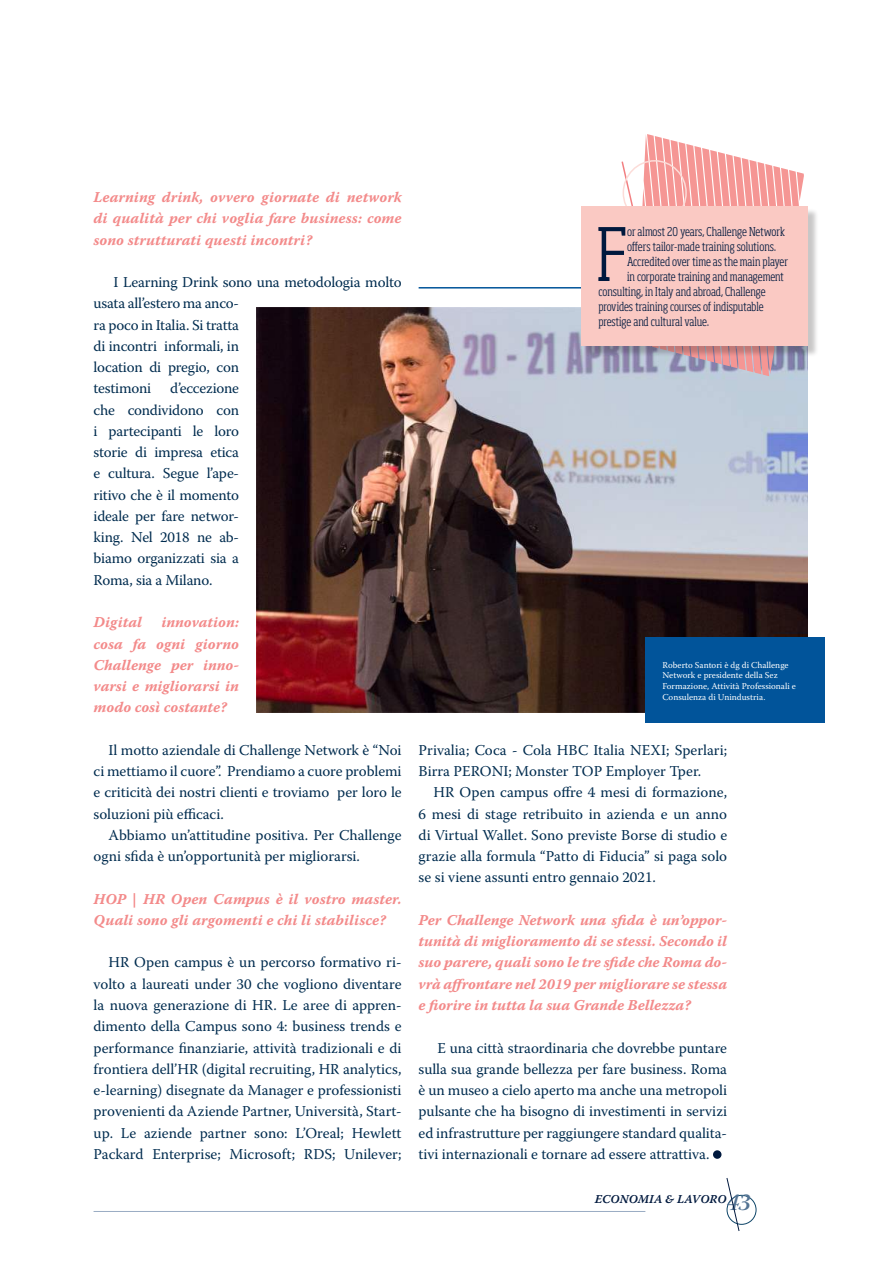
<style>
.page{position:relative;width:893px;height:1263px;background:#fff}
.page>*{position:absolute;margin:0;border:0;box-sizing:border-box;transform-origin:0 0}
.t1{font:300 condensed 72.6px "Soho Std";color:#00193e}
.t2{font:24px "Warnock Pro Semibold It Subh";color:#537393}
.t3{font:15px/21.3px "Warnock Pro";letter-spacing:-.005em;color:#002c4f;text-align:justify}
.t4{font:15px/21.3px "Warnock Pro Bold It Capt";color:#f38a8a;text-align:justify}
.t5{font:300 condensed 12px "Soho Std";letter-spacing:-.005em;color:#00193e}
.t6{font:12px "Warnock Pro Semibold It Capt";color:#00193e}
.t7{font:9px/10.8px "Warnock Pro";color:#fff}
</style>
<div class="page">
<hr style="left:94px;top:1211px;width:551px;height:1px;background:#9aacc3">
<div style="left:727px;top:1195px;width:29px;height:30px;border:1px solid #0e4568;border-radius:50%"></div>
<svg style="left:726px;top:1178px;width:14px;height:53px"></svg>
<div style="left:713px;top:1150px;width:8px;height:9px;background:#00193e;border-radius:50%"></div>
<img style="left:256px;top:308px;width:552px;height:404px">
<div style="left:645px;top:638px;width:180px;height:85px;background:#01549a"></div>
<hr style="left:419px;top:287px;width:389px;height:2px;background:#01549a">
<svg style="left:620px;top:134px;width:184px;height:242px"></svg>
<div style="left:623px;top:160px;width:64px;height:65px;border:2px solid #fcdcd8;border-radius:50%"></div>
<div style="left:583px;top:208px;width:236px;height:149px;background:#231f20;opacity:.25"></div>
<div style="left:581px;top:207px;width:227px;height:139px;background:#fac9c3"></div>
<p class="t4" style="left:94px;top:186px;width:310px">Learning drink, ovvero giornate di network di qualità per chi voglia fare business: come sono strutturati questi incontri?</p>
<p class="t3" style="left:94px;top:271px;width:309px;text-align:left;text-indent:20px">I Learning Drink sono una metodologia molto usata all’estero ma anco-<br>ra poco in Italia. Si tratta<br>di incontri informali, in<br>location di pregio, con<br>testimoni</p>
<p class="t3" style="left:94px;top:377px;width:147px;text-indent:77px">d’eccezione che condividono con i partecipanti le loro storie di impresa etica e cultura. Segue l’ape&shy;ritivo che è il momento ideale per fare networ&shy;king. Nel 2018 ne ab&shy;biamo organizzati sia a Roma, sia a Milano.</p>
<p class="t4" style="left:94px;top:611px;width:50px">Digital</p>
<p class="t4" style="left:94px;top:611px;width:147px;text-indent:68px">innovation: cosa fa ogni giorno Challenge per inno&shy;varsi e migliorarsi in modo così costante?</p>
<p class="t3" style="left:94px;top:739px;width:310px;text-indent:15px">Il motto aziendale di Challenge Network è “Noi ci mettiamo il cuore”. Prendiamo a cuore problemi e criticità dei nostri clienti e troviamo per loro le soluzioni più efficaci.</p>
<p class="t3" style="left:94px;top:824px;width:310px;text-indent:15px">Abbiamo un’attitudine positiva. Per Challenge ogni sfida è un’opportunità per migliorarsi.</p>
<p class="t4" style="left:94px;top:888px;width:310px">HOP | HR Open Campus è il vostro master.<br>Quali sono gli argomenti e chi li stabilisce?</p>
<p class="t3" style="left:94px;top:951px;width:310px;text-indent:15px">HR Open campus è un percorso formativo ri&shy;volto a laureati under 30 che vogliono diventare la nuova generazione di HR. Le aree di appren&shy;dimento della Campus sono 4: business trends e performance finanziarie, attività tradizionali e di frontiera dell’HR (digital recruiting, HR analytics, e-learning) disegnate da Manager e professionisti provenienti da Aziende Partner, Università, Start&shy;up. Le aziende partner sono: L’Oreal; Hewlett Packard Enterprise; Microsoft; RDS; Unilever;</p>
<h1 class="t1" style="left:596px;top:208px;width:32px">F</h1>
<p class="t5" style="left:627px;top:224px;width:159px">or almost 20 years, Challenge Network</p>
<p class="t5" style="left:627px;top:239px;width:150px">offers tailor-made training solutions.</p>
<p class="t5" style="left:627px;top:254px;width:162px">Accredited over time as the main player</p>
<p class="t5" style="left:627px;top:269px;width:158px">in corporate training and management</p>
<p class="t5" style="left:598px;top:284px;width:169px">consulting, in Italy and abroad, Challenge</p>
<p class="t5" style="left:598px;top:299px;width:167px">provides training courses of indisputable</p>
<p class="t5" style="left:598px;top:314px;width:112px">prestige and cultural value.</p>
<p class="t7" style="left:662px;top:659px;width:135px">Roberto Santori è dg di Challenge<br>Network e presidente della Sez<br>Formazione, Attività Professionali e<br>Consulenza di Unindustria.</p>
<p class="t3" style="left:419px;top:739px;width:310px">Privalia; Coca - Cola HBC Italia NEXI; Sperlari;<br>Birra PERONI; Monster TOP Employer Tper.</p>
<p class="t3" style="left:419px;top:781px;width:310px;text-indent:15px">HR Open campus offre 4 mesi di formazione, 6 mesi di stage retribuito in azienda e un anno di Virtual Wallet. Sono previste Borse di studio e grazie alla formula “Patto di Fiducia” si paga solo se si viene assunti entro gennaio 2021.</p>
<p class="t4" style="left:419px;top:909px;width:310px">Per Challenge Network una sfida è un’oppor&shy;tunità di miglioramento di se stessi. Secondo il suo parere, quali sono le tre sfide che Roma do&shy;vrà affrontare nel 2019 per migliorare se stessa e fiorire in tutta la sua Grande Bellezza?</p>
<p class="t3" style="left:419px;top:1037px;width:310px;text-indent:19px">E una città straordinaria che dovrebbe puntare sulla sua grande bellezza per fare business. Roma è un museo a cielo aperto ma anche una metropoli pulsante che ha bisogno di investimenti in servizi ed infrastrutture per raggiungere standard qualita&shy;tivi internazionali e tornare ad essere attrattiva.</p>
<h2 class="t2" style="left:727px;top:1187px;width:26px">43</h2>
<p class="t6" style="left:595px;top:1192px;width:133px">ECONOMIA &amp; LAVORO</p>
</div>
